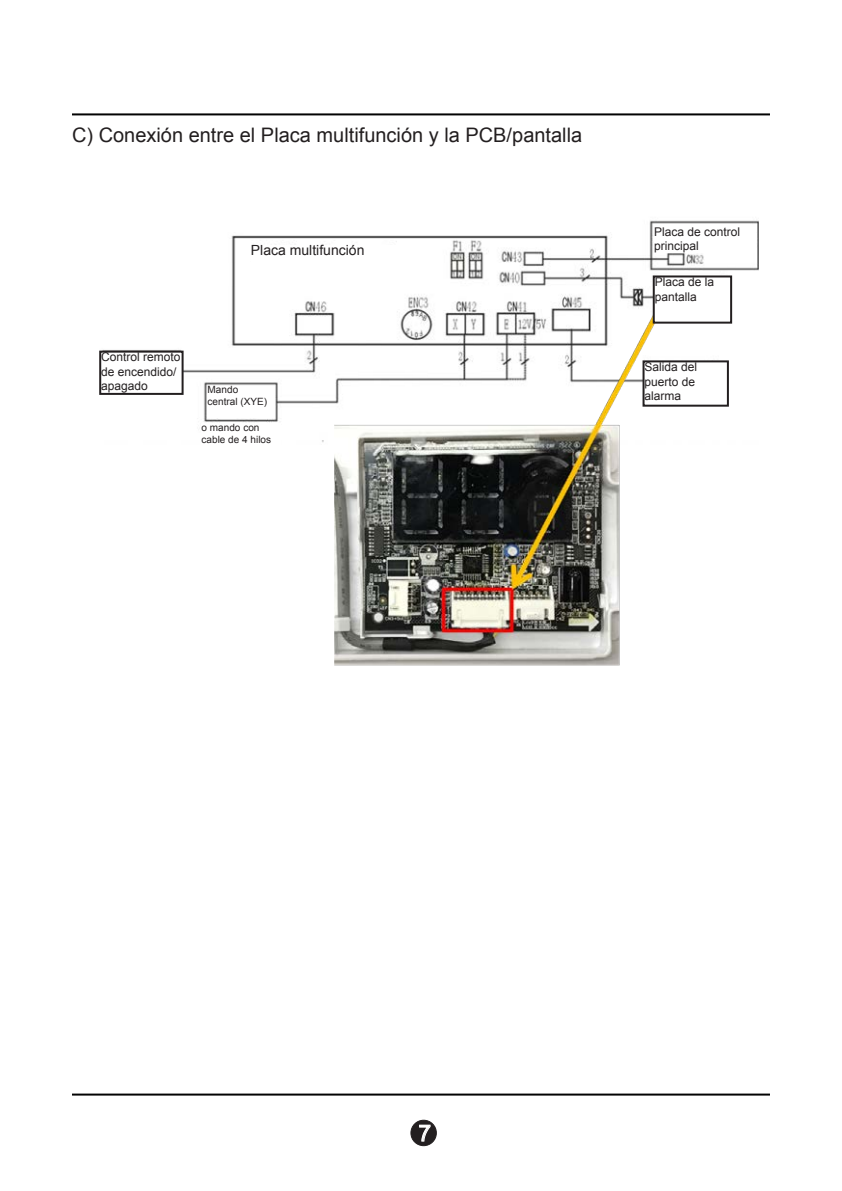
<style>
.page{position:relative;width:842px;height:1191px;background:#fff}
.page>*{position:absolute;margin:0;border:0;box-sizing:border-box;transform-origin:0 0}
.t1{font:22.6px "Arial";color:#fff}
.t2{font:20px "Arial";color:#231f20}
.t3{font:14px "Arial";color:#231f20}
.t4{font:12px/14.4px "Arial";color:#231f20}
.t5{font:10px/12px "Arial";color:#231f20}
</style>
<div class="page">
<hr style="left:72px;top:113px;width:698px;height:2px;background:#030303">
<hr style="left:72px;top:1093px;width:698px;height:2px;background:#030303">
<div style="left:411px;top:1120px;width:25px;height:25px;background:#231f20;border-radius:50%"></div>
<div style="left:411px;top:1120px;width:26px;height:25px;border:1px solid #231f20;border-radius:50%"></div>
<img style="left:184px;top:220px;width:575px;height:222px">
<img style="left:334px;top:315px;width:323px;height:350px">
<div style="left:251px;top:245px;width:164px;height:23px;background:#fff"></div>
<div style="left:654px;top:227px;width:101px;height:25px;background:#fff"></div>
<div style="left:654px;top:276px;width:77px;height:47px;background:#fff"></div>
<div style="left:653px;top:275px;width:79px;height:49px;border:2px solid #231f20"></div>
<div style="left:643px;top:361px;width:85px;height:45px;background:#fff"></div>
<div style="left:642px;top:360px;width:87px;height:47px;border:2px solid #231f20"></div>
<div style="left:99px;top:350px;width:85px;height:45px;border:2px solid #231f20"></div>
<div style="left:208px;top:385px;width:67px;height:32px;background:#fff"></div>
<div style="left:202px;top:423px;width:79px;height:32px;background:#fff"></div>
<p class="t2" style="left:72px;top:122px;width:512px">C) Conexión entre el Placa multifunción y la PCB/pantalla</p>
<p class="t3" style="left:251px;top:241px;width:115px">Placa multifunción</p>
<p class="t4" style="left:101px;top:350px;width:81px">Control remoto de encendido/ apagado</p>
<p class="t5" style="left:208px;top:383px;width:32px">Mando</p>
<p class="t5" style="left:208px;top:395px;width:61px">central (XYE)</p>
<p class="t5" style="left:202px;top:421px;width:71px">o mando con cable de 4 hilos</p>
<p class="t4" style="left:654px;top:224px;width:88px">Placa de control principal</p>
<p class="t4" style="left:655px;top:275px;width:61px">Placa de la pantalla</p>
<p class="t4" style="left:644px;top:360px;width:54px">Salida del puerto de alarma</p>
<h1 class="t1" style="left:418px;top:1118px;width:14px">7</h1>
</div>
